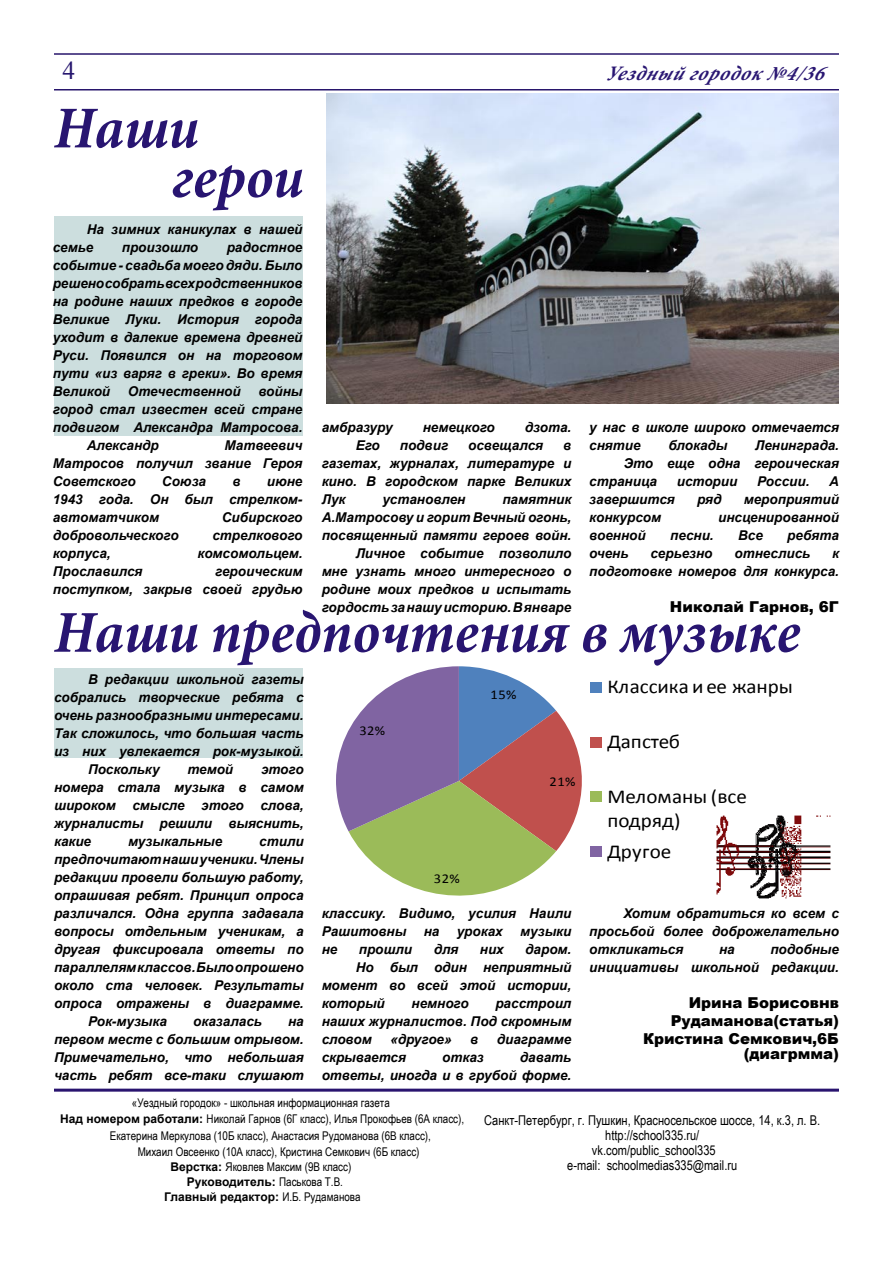
<style>
.page{position:relative;width:893px;height:1263px;background:#fff}
.page>*{position:absolute;margin:0;border:0;box-sizing:border-box;transform-origin:0 0}
.t1{font:italic 700 condensed 60px/49.5px "Minion Pro";color:#281571}
.t2{font:25.5px "Times New Roman";color:#25156e}
.t3{font:italic 700 20.7px "Minion Pro";color:#291672;scale:.94 1}
.t4{font:19.65px/23.9px "Calibri";color:#000;scale:1.07 1}
.t5{font:900 15px/18px "Arial";color:#000;text-align:right}
.t6{font:italic 700 13.5px/18px "Arial";color:#000;text-align:justify}
.t7{font:13.5px/15px "Arial Narrow";color:#000;text-align:center}
.t8{font:13.5px "Calibri";letter-spacing:.03em;color:#000;scale:1.07 1}
.t9{font:12px "Arial Narrow";color:#000}
.t10{font:700 12px/15px "Arial";color:#000;text-align:center}
.s1{font-family:"Arial";font-weight:700}
.s2{font-family:"Arial Narrow";font-weight:400}
</style>
<div class="page">
<div style="left:55px;top:669px;width:248px;height:89px;background:#ccdede"></div>
<div style="left:55px;top:216px;width:248px;height:219px;background:#ccdede"></div>
<svg style="left:336px;top:666px;width:466px;height:233px"></svg>
<hr style="left:54px;top:53px;width:785px;height:2px;background:#28166c">
<hr style="left:54px;top:89px;width:785px;height:1px;background:#28166c">
<svg style="left:606px;top:53px;width:226px;height:41px"></svg>
<img style="left:326px;top:94px;width:513px;height:310px">
<img style="left:716px;top:816px;width:114px;height:82px">
<hr style="left:54px;top:1089px;width:785px;height:3px;background:#29146f">
<h2 class="t2" style="left:63px;top:53px;width:14px">4</h2>
<h3 class="t3" style="left:605px;top:59px;width:245px">Уездныйгородок№4/36</h3>
<h1 class="t1" style="left:172px;top:103px;width:134px;text-indent:-118px">Наши герои</h1>
<p class="t6" style="left:53px;top:221px;width:251px;text-indent:34px">На зимних каникулах в нашей семье</p>
<p class="t6" style="left:53px;top:239px;width:251px;text-indent:174px">радостное событие - свадьба моего дяди. Было решено собрать всех родственников на родине наших предков в городе Великие Луки. История города уходит в далекие времена древней Руси. Появился он на торговом пути «из варяг в греки». Во время Великой</p>
<p class="t6" style="left:122px;top:239px;width:78px">произошло</p>
<p class="t6" style="left:128px;top:383px;width:114px">Отечественной</p>
<p class="t6" style="left:258px;top:383px;width:45px">войны</p>
<p class="t6" style="left:53px;top:401px;width:251px">город стал известен всей стране</p>
<p class="t6" style="left:53px;top:419px;width:251px">подвигом Александра Матросова.</p>
<p class="t6" style="left:87px;top:437px;width:74px">Александр</p>
<p class="t6" style="left:322px;top:419px;width:72px">амбразуру</p>
<p class="t6" style="left:423px;top:419px;width:74px">немецкого</p>
<p class="t6" style="left:525px;top:419px;width:48px">дзота.</p>
<p class="t6" style="left:356px;top:437px;width:26px">Его</p>
<p class="t6" style="left:400px;top:437px;width:50px">подвиг</p>
<p class="t6" style="left:468px;top:437px;width:77px">освещался</p>
<p class="t6" style="left:589px;top:419px;width:251px">у нас в школе широко отмечается снятие</p>
<p class="t6" style="left:668px;top:437px;width:61px">блокады</p>
<p class="t6" style="left:755px;top:437px;width:85px">Ленинграда.</p>
<p class="t6" style="left:623px;top:455px;width:217px">Это еще одна героическая</p>
<p class="t6" style="left:589px;top:473px;width:69px">страница</p>
<p class="t6" style="left:677px;top:473px;width:62px">истории</p>
<p class="t6" style="left:757px;top:473px;width:54px">России.</p>
<p class="t6" style="left:829px;top:473px;width:11px">А</p>
<p class="t6" style="left:589px;top:491px;width:87px">завершится</p>
<p class="t6" style="left:697px;top:491px;width:26px">ряд</p>
<p class="t6" style="left:744px;top:491px;width:97px">мероприятий</p>
<p class="t6" style="left:589px;top:509px;width:73px">конкурсом</p>
<p class="t6" style="left:718px;top:509px;width:122px">инсценированной</p>
<p class="t6" style="left:589px;top:527px;width:58px">военной</p>
<p class="t6" style="left:670px;top:527px;width:45px">песни.</p>
<p class="t6" style="left:738px;top:527px;width:26px">Все</p>
<p class="t6" style="left:787px;top:527px;width:53px">ребята</p>
<p class="t6" style="left:589px;top:545px;width:41px">очень</p>
<p class="t6" style="left:650px;top:545px;width:64px">серьезно</p>
<p class="t6" style="left:734px;top:545px;width:77px">отнеслись</p>
<p class="t6" style="left:53px;top:437px;width:251px;text-indent:172px">Матвеевич Матросов получил звание Героя Советского</p>
<p class="t6" style="left:322px;top:437px;width:251px;text-indent:241px">в газетах, журналах, литературе и кино. В городском парке Великих Лук</p>
<p class="t6" style="left:162px;top:473px;width:46px">Союза</p>
<p class="t6" style="left:232px;top:473px;width:10px">в</p>
<p class="t6" style="left:53px;top:473px;width:251px;text-indent:214px">июне 1943 года. Он был стрелком&shy;автоматчиком</p>
<p class="t6" style="left:322px;top:491px;width:251px;text-align:right">памятник<br>А.Матросову и горит Вечный огонь, посвященный памяти героев войн.<br>Личное событие позволило<br>мне узнать много интересного о родине моих предков и испытать гордость за нашу историю. В январе</p>
<p class="t6" style="left:382px;top:491px;width:84px">установлен</p>
<p class="t6" style="left:222px;top:509px;width:82px">Сибирского</p>
<p class="t6" style="left:53px;top:527px;width:127px">добровольческого</p>
<p class="t6" style="left:212px;top:527px;width:92px">стрелкового</p>
<p class="t6" style="left:53px;top:545px;width:59px">корпуса,</p>
<p class="t6" style="left:198px;top:545px;width:106px">комсомольцем.</p>
<p class="t6" style="left:53px;top:563px;width:91px">Прославился</p>
<p class="t6" style="left:589px;top:545px;width:251px;text-align:right">к<br>подготовке номеров для конкурса.</p>
<p class="t5" style="left:670px;top:597px;width:170px">Николай Гарнов, 6Г</p>
<p class="t6" style="left:53px;top:563px;width:251px;text-align:right">героическим<br>поступком, закрыв своей грудью</p>
<h1 class="t1" style="left:54px;top:607px;width:747px">Наши предпочтения в музыке</h1>
<p class="t6" style="left:88px;top:671px;width:217px">В редакции школьной газеты</p>
<p class="t6" style="left:54px;top:689px;width:251px">собрались творческие ребята с</p>
<p class="t6" style="left:54px;top:707px;width:251px">очень разнообразными интересами.</p>
<p class="t6" style="left:54px;top:725px;width:251px">Так сложилось, что большая часть</p>
<p class="t6" style="left:54px;top:743px;width:251px">из них увлекается рок-музыкой.</p>
<p class="t6" style="left:88px;top:761px;width:73px">Поскольку</p>
<p class="t6" style="left:187px;top:761px;width:47px">темой</p>
<p class="t6" style="left:54px;top:761px;width:251px;text-indent:207px">этого номера стала музыка в самом широком смысле этого слова, журналисты решили выяснить, какие</p>
<p class="t6" style="left:128px;top:833px;width:96px">музыкальные</p>
<p class="t6" style="left:259px;top:833px;width:46px">стили</p>
<p class="t6" style="left:54px;top:851px;width:251px">предпочитают наши ученики. Члены</p>
<p class="t6" style="left:54px;top:869px;width:251px">редакции провели большую работу,</p>
<p class="t6" style="left:54px;top:887px;width:251px">опрашивая ребят. Принцип опроса</p>
<p class="t6" style="left:54px;top:905px;width:251px">различался. Одна группа задавала</p>
<p class="t6" style="left:54px;top:923px;width:251px">вопросы отдельным ученикам, а</p>
<p class="t6" style="left:54px;top:941px;width:251px">другая фиксировала ответы по</p>
<p class="t6" style="left:54px;top:959px;width:251px">параллелям классов. Было опрошено</p>
<p class="t6" style="left:54px;top:977px;width:251px">около ста человек. Результаты</p>
<p class="t6" style="left:54px;top:995px;width:251px">опроса отражены в диаграмме.</p>
<p class="t6" style="left:88px;top:1013px;width:81px">Рок-музыка</p>
<p class="t6" style="left:193px;top:1013px;width:70px">оказалась</p>
<p class="t6" style="left:54px;top:1013px;width:251px;text-indent:234px">на первом месте с большим отрывом.<br>Примечательно, что небольшая часть ребят все-таки слушают</p>
<p class="t8" style="left:359px;top:722px;width:26px">32%</p>
<p class="t8" style="left:491px;top:686px;width:26px">15%</p>
<p class="t8" style="left:550px;top:773px;width:26px">21%</p>
<p class="t8" style="left:434px;top:870px;width:26px">32%</p>
<p class="t6" style="left:322px;top:905px;width:251px">классику. Видимо, усилия Наили<br>Рашитовны</p>
<p class="t6" style="left:424px;top:923px;width:17px">на</p>
<p class="t6" style="left:457px;top:923px;width:48px">уроках</p>
<p class="t6" style="left:520px;top:923px;width:53px">музыки</p>
<p class="t6" style="left:322px;top:941px;width:17px">не</p>
<p class="t6" style="left:359px;top:941px;width:55px">прошли</p>
<p class="t6" style="left:434px;top:941px;width:26px">для</p>
<p class="t6" style="left:480px;top:941px;width:25px">них</p>
<p class="t6" style="left:525px;top:941px;width:48px">даром.</p>
<p class="t6" style="left:356px;top:959px;width:217px">Но был один неприятный</p>
<p class="t6" style="left:322px;top:977px;width:251px">момент во всей этой истории,</p>
<p class="t6" style="left:322px;top:995px;width:65px">который</p>
<p class="t6" style="left:412px;top:995px;width:59px">немного</p>
<p class="t6" style="left:322px;top:995px;width:251px;text-indent:174px">расстроил наших журналистов. Под скромным словом</p>
<p class="t6" style="left:390px;top:1031px;width:63px">«другое»</p>
<p class="t6" style="left:470px;top:1031px;width:10px">в</p>
<p class="t6" style="left:497px;top:1031px;width:76px">диаграмме</p>
<p class="t6" style="left:322px;top:1049px;width:86px">скрывается</p>
<p class="t6" style="left:442px;top:1049px;width:43px">отказ</p>
<p class="t6" style="left:322px;top:1049px;width:251px;text-align:right">давать<br>ответы, иногда и в грубой форме.</p>
<h3 class="t4" style="left:607px;top:674px;width:175px">Классика и ее жанры</h3>
<h3 class="t4" style="left:607px;top:729px;width:69px">Дапстеб</h3>
<h3 class="t4" style="left:607px;top:784px;width:132px">Меломаны (все подряд)</h3>
<h3 class="t4" style="left:607px;top:839px;width:61px">Другое</h3>
<p class="t6" style="left:589px;top:905px;width:251px;text-indent:34px">Хотим обратиться ко всем с просьбой более доброжелательно откликаться</p>
<p class="t6" style="left:589px;top:941px;width:251px;text-align:right">подобные<br>инициативы школьной редакции.</p>
<p class="t5" style="left:643px;top:993px;width:197px">Ирина Борисовнв<br>Рудаманова(статья)<br>Кристина Семкович,6Б</p>
<p class="t5" style="left:744px;top:1044px;width:97px">(диагрмма)</p>
<p class="t6" style="left:719px;top:941px;width:17px">на</p>
<p class="t9" style="left:132px;top:1094px;width:259px">«Уездный городок» - школьная информационная газета</p>
<p class="t9" style="left:60px;top:1110px;width:405px"><span class="s1">Над номером работали:</span> Николай Гарнов (6Г класс), Илья Прокофьев (6А класс),</p>
<p class="t9" style="left:110px;top:1127px;width:323px">Екатерина Меркулова (10Б класс), Анастасия Рудоманова (6В класс),</p>
<p class="t9" style="left:138px;top:1143px;width:283px">Михаил Овсеенко (10А класс), Кристина Семкович (6Б класс)</p>
<p class="t9" style="left:170px;top:1158px;width:183px"><span class="s1">Верстка:</span> Яковлев Максим (9В класс)</p>
<p class="t10" style="left:164px;top:1175px;width:198px">Руководитель: <span class="s2">Паськова Т.В.<br></span>Главный редактор: <span class="s2">И.Б. Рудаманова</span></p>
<p class="t7" style="left:484px;top:1112px;width:337px">Санкт-Петербург, г. Пушкин, Красносельское шоссе, 14, к.3, л. В. http://school335.ru/<br>vk.com/public_school335<br>e-mail: schoolmedias335@mail.ru</p>
</div>
